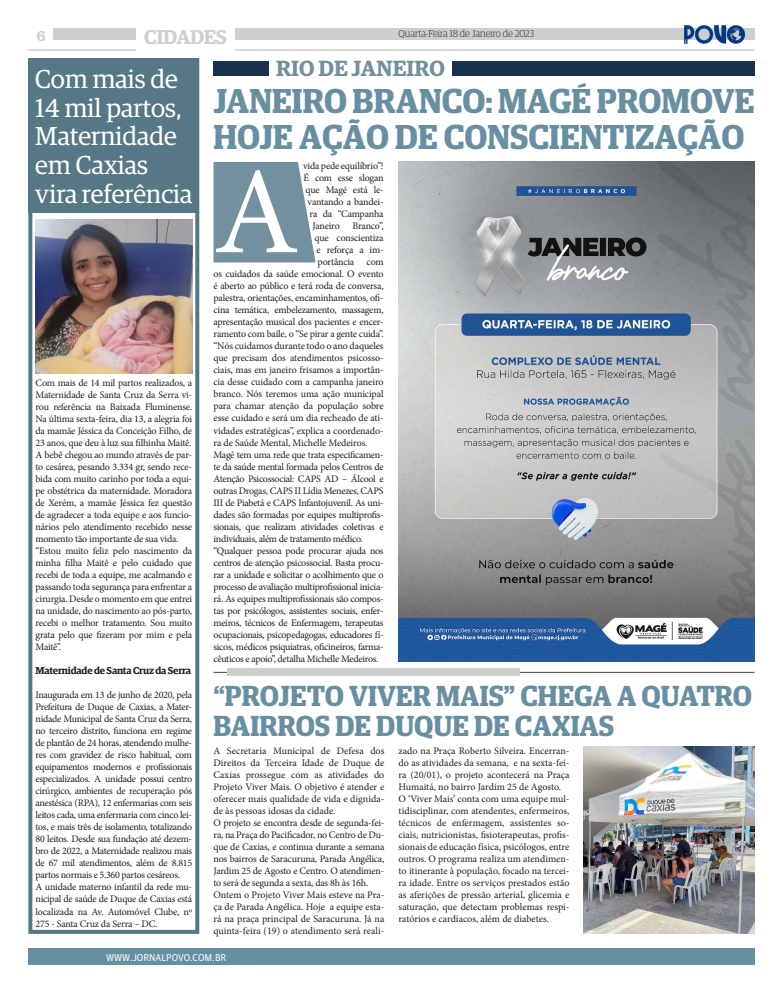
<style>
.page{position:relative;width:783px;height:993px;background:#fff}
.page>*{position:absolute;margin:0;border:0;box-sizing:border-box;transform-origin:0 0}
.t1{font:124px "Minion Pro";color:#fff}
.t2{font:600 34.6px/35.7px "Guardian Egyptian Display";color:#678fa1}
.t3{font:600 29px/30.1px "Guardian Egyptian Display";color:#678fa1}
.t4{font:25.9px/28.5px "Guardian Egyptian";color:#fff}
.t5{font:600 22px "Guardian Egyptian";letter-spacing:.005em;color:#728f9f}
.t6{font:600 20px "Guardian Egyptian";letter-spacing:-.02em;color:#cccfcf}
.t7{font:16px "Clarendon BT";color:#cccfcf}
.t8{font:10px/12px "Minion Pro";letter-spacing:-.02em;color:#231f20;text-align:justify}
.t9{font:600 10px "Guardian Egyptian";letter-spacing:-.02em;color:#231f20}
.t10{font:300 10px "Guardian Egyptian Display";color:#231f20}
.t11{font:10px "Guardian Agate Sans G1 D Regular";color:#fff}
</style>
<div class="page">
<div style="left:28px;top:947px;width:726px;height:17px;background:#668fa0"></div>
<div style="left:235px;top:28px;width:519px;height:12px;background:#cccfcf"></div>
<div style="left:54px;top:28px;width:82px;height:12px;background:#cccfcf"></div>
<hr style="left:28px;top:49px;width:108px;height:2px;background:#cccfcf">
<hr style="left:235px;top:49px;width:519px;height:2px;background:#cccfcf">
<div style="left:452px;top:61px;width:302px;height:14px;background:#18324d"></div>
<div style="left:213px;top:61px;width:56px;height:14px;background:#18324d"></div>
<hr style="left:213px;top:671px;width:541px;height:1px;background:#231f20">
<div style="left:227px;top:668px;width:292px;height:7px;background:#cccfcf"></div>
<svg style="left:213px;top:162px;width:102px;height:100px;background:#7e99a8"></svg>
<div style="left:28px;top:58px;width:171px;height:154px;background:#557786"></div>
<div style="left:28px;top:58px;width:171px;height:875px;border:4px solid #557786"></div>
<img style="left:398px;top:162px;width:356px;height:499px">
<img style="left:583px;top:746px;width:171px;height:187px">
<img style="left:35px;top:219px;width:157px;height:154px">
<img style="left:684px;top:25px;width:61px;height:19px">
<h3 class="t7" style="left:36px;top:25px;width:11px">6</h3>
<p class="t10" style="left:398px;top:28px;width:137px">Quarta-Feira 18 de Janeiro de 2023</p>
<h3 class="t6" style="left:144px;top:22px;width:84px">CIDADES</h3>
<p class="t4" style="left:35px;top:63px;width:158px">Com mais de<br>14 mil partos,<br>Maternidade em Caxias vira referência</p>
<p class="t8" style="left:35px;top:377px;width:158px">Com mais de 14 mil partos realizados, a Maternidade de Santa Cruz da Serra vi&shy;rou referência na Baixada Fluminense.<br>Na última sexta-feira, dia 13, a alegria foi da mamãe Jéssica da Conceição Filho, de 23 anos, que deu à luz sua filhinha Maitê.</p>
<p class="t8" style="left:35px;top:449px;width:158px">A bebê chegou ao mundo através de par&shy;to cesárea, pesando 3.334 gr, sendo rece&shy;bida com muito carinho por toda a equi&shy;pe obstétrica da maternidade. Moradora de Xerém, a mamãe Jéssica fez questão de agradecer a toda equipe e aos funcio&shy;nários pelo atendimento recebido nesse momento tão importante de sua vida.</p>
<p class="t8" style="left:35px;top:545px;width:158px">“Estou muito feliz pelo nascimento da minha filha Maitê e pelo cuidado que recebi de toda a equipe, me acalmando e passando toda segurança para enfrentar a cirurgia. Desde o momento em que entrei na unidade, do nascimento ao pós-parto, recebi o melhor tratamento. Sou muito grata pelo que fizeram por mim e pela Maitê”.</p>
<p class="t9" style="left:35px;top:663px;width:157px">Maternidade de Santa Cruz da Serra</p>
<p class="t8" style="left:35px;top:689px;width:158px">Inaugurada em 13 de junho de 2020, pela Prefeitura de Duque de Caxias, a Mater&shy;nidade Municipal de Santa Cruz da Serra, no terceiro distrito, funciona em regime de plantão de 24 horas, atendendo mulhe&shy;res com gravidez de risco habitual, com equipamentos modernos e profissionais especializados. A unidade possui centro cirúrgico, ambientes de recuperação pós anestésica (RPA), 12 enfermarias com seis leitos cada, uma enfermaria com cinco lei&shy;tos, e mais três de isolamento, totalizando 80 leitos. Desde sua fundação até dezem&shy;bro de 2022, a Maternidade realizou mais de 67 mil atendimentos, além de 8.815 partos normais e 5.360 partos cesáreos.</p>
<p class="t8" style="left:35px;top:881px;width:158px">A unidade materno infantil da rede mu&shy;nicipal de saúde de Duque de Caxias está localizada na Av. Automóvel Clube, nº 275 - Santa Cruz da Serra – DC.</p>
<p class="t5" style="left:276px;top:51px;width:170px">RIO DE JANEIRO</p>
<p class="t2" style="left:213px;top:83px;width:542px">JANEIRO BRANCO: MAGÉ PROMOVE<br>HOJE AÇÃO DE CONSCIENTIZAÇÃO</p>
<p class="t8" style="left:303px;top:160px;width:82px">vida pede equilíbrio”!</p>
<p class="t8" style="left:303px;top:172px;width:81px">É com esse slogan</p>
<p class="t8" style="left:305px;top:184px;width:80px">que Magé está le-</p>
<p class="t8" style="left:307px;top:196px;width:78px">vantando a bandei-</p>
<p class="t8" style="left:309px;top:208px;width:76px">ra da “Campanha</p>
<p class="t8" style="left:312px;top:220px;width:29px">Janeiro</p>
<p class="t1" style="left:213px;top:129px;width:87px">A</p>
<p class="t8" style="left:213px;top:220px;width:172px;text-align:right">Branco”,<br>que conscientiza<br>e reforça a im-<br>portância com<br>os cuidados da saúde emocional. O evento é aberto ao público e terá roda de conversa, palestra, orientações, encaminhamentos, ofi&shy;cina temática, embelezamento, massagem, apresentação musical dos pacientes e encer&shy;ramento com baile, o “Se pirar a gente cuida”.</p>
<p class="t8" style="left:213px;top:340px;width:172px">“Nós cuidamos durante todo o ano daqueles que precisam dos atendimentos psicosso&shy;ciais, mas em janeiro frisamos a importân&shy;cia desse cuidado com a campanha janeiro branco. Nós teremos uma ação municipal para chamar atenção da população sobre esse cuidado e será um dia recheado de ati&shy;vidades estratégicas”, explica a coordenado&shy;ra de Saúde Mental, Michelle Medeiros.</p>
<p class="t8" style="left:213px;top:448px;width:172px">Magé tem uma rede que trata especificamen&shy;te da saúde mental formada pelos Centros de Atenção Psicossocial: CAPS AD – Álcool e outras Drogas, CAPS II Lídia Menezes, CAPS III de Piabetá e CAPS Infantojuvenil. As uni&shy;dades são formadas por equipes multiprofis&shy;sionais, que realizam atividades coletivas e individuais, além de tratamento médico.</p>
<p class="t8" style="left:213px;top:544px;width:172px">“Qualquer pessoa pode procurar ajuda nos centros de atenção psicossocial. Basta procu&shy;rar a unidade e solicitar o acolhimento que o processo de avaliação multiprofissional inicia&shy;rá. As equipes multiprofissionais são compos&shy;tas por psicólogos, assistentes sociais, enfer&shy;meiros, técnicos de Enfermagem, terapeutas ocupacionais, psicopedagogas, educadores fí&shy;sicos, médicos psiquiatras, oficineiros, farma&shy;cêuticos e apoio”, detalha Michelle Medeiros.</p>
<p class="t3" style="left:213px;top:680px;width:540px">“PROJETO VIVER MAIS” CHEGA A QUATRO<br>BAIRROS DE DUQUE DE CAXIAS</p>
<p class="t8" style="left:213px;top:744px;width:172px">A Secretaria Municipal de Defesa dos Direitos da Terceira Idade de Duque de Caxias prossegue com as atividades do Projeto Viver Mais. O objetivo é atender e oferecer mais qualidade de vida e dignida&shy;de às pessoas idosas da cidade.</p>
<p class="t8" style="left:213px;top:816px;width:172px">O projeto se encontra desde de segunda-fei&shy;ra, na Praça do Pacificador, no Centro de Du&shy;que de Caxias, e continua durante a semana nos bairros de Saracuruna, Parada Angélica, Jardim 25 de Agosto e Centro. O atendimen&shy;to será de segunda a sexta, das 8h às 16h.</p>
<p class="t8" style="left:213px;top:888px;width:172px">Ontem o Projeto Viver Mais esteve na Pra&shy;ça de Parada Angélica. Hoje a equipe esta&shy;rá na praça principal de Saracuruna. Já na quinta-feira (19) o atendimento será reali-</p>
<p class="t8" style="left:398px;top:744px;width:172px">zado na Praça Roberto Silveira. Encerran&shy;do as atividades da semana, e na sexta-fei&shy;ra (20/01), o projeto acontecerá na Praça Humaitá, no bairro Jardim 25 de Agosto.</p>
<p class="t8" style="left:398px;top:792px;width:172px">O ‘Viver Mais’ conta com uma equipe mul&shy;tidisciplinar, com atendentes, enfermeiros, técnicos de enfermagem, assistentes so&shy;ciais, nutricionistas, fisioterapeutas, profis&shy;sionais de educação física, psicólogos, entre outros. O programa realiza um atendimen&shy;to itinerante à população, focado na tercei&shy;ra idade. Entre os serviços prestados estão as aferições de pressão arterial, glicemia e saturação, que detectam problemas respi&shy;ratórios e cardíacos, além de diabetes.</p>
<p class="t11" style="left:106px;top:949px;width:122px">WWW.JORNALPOVO.COM.BR</p>
</div>
